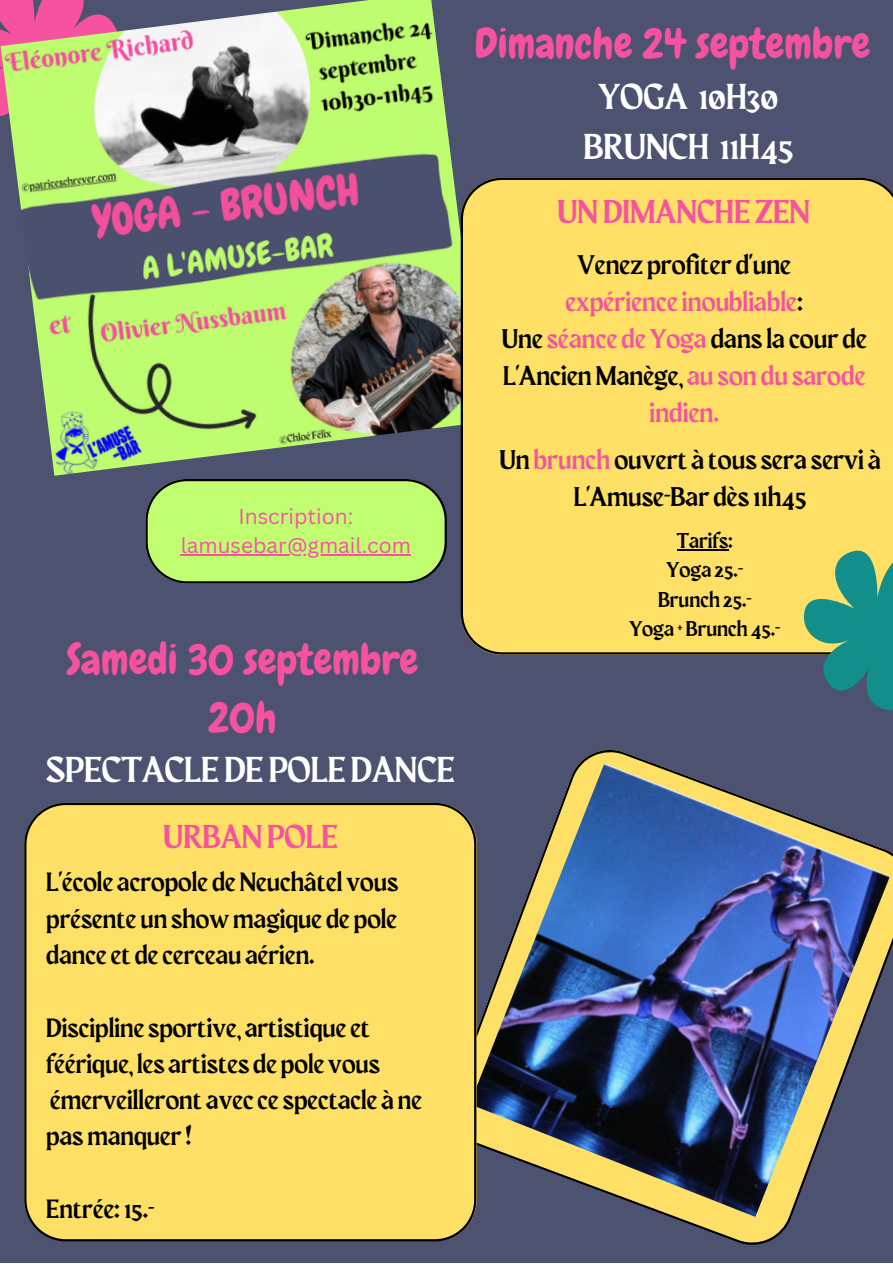
<style>
.page{position:relative;width:893px;height:1264px;background:#fff}
.page>*{position:absolute;margin:0;border:0;box-sizing:border-box;transform-origin:0 0}
.t1{font:42px "Chewy";color:#f652a0}
.t2{font:36px "Maragsa Display";color:#fff}
.t3{font:33px "Maragsa Display";color:#f652a0}
.t4{font:27px/37px "Maragsa Display";color:#f652a0;text-align:center}
.t5{font:27px/37px "Maragsa Display";color:#000;text-align:center}
.t6{font:26.4px/36.3px "Maragsa Display";color:#000;text-align:justify}
.t7{font:21.3px "Maragsa Display";color:#000}
.t8{font:21px/29.2px "Canva Sans";color:#f652a0;text-align:center}
.s1{color:#000}
.s2{color:#f652a0}
</style>
<div class="page">
<div style="left:0;top:0;width:892px;height:1262px;background:#4c5270"></div>
<img style="left:1px;top:0;width:459px;height:476px">
<svg style="left:460px;top:178px;width:432px;height:476px;background:#ecd262"></svg>
<svg style="left:580px;top:750px;width:312px;height:495px"></svg>
<img style="left:476px;top:763px;width:413px;height:453px">
<div style="left:24px;top:802px;width:452px;height:439px;background:#fde065"></div>
<hr style="left:676px;top:549px;width:52px;height:1px;background:#000">
<svg style="left:145px;top:479px;width:302px;height:104px;background:#b1e76b"></svg>
<hr style="left:181px;top:554px;width:230px;height:1px;background:#f652a0">
<svg style="left:797px;top:539px;width:95px;height:171px"></svg>
<p class="t8" style="left:181px;top:501px;width:232px">Inscription: lamusebar@gmail.com</p>
<p class="t1" style="left:66px;top:633px;width:353px">Samedi 30 septembre</p>
<p class="t1" style="left:208px;top:691px;width:70px">20h</p>
<p class="t2" style="left:46px;top:754px;width:410px">SPECTACLE DE POLE DANCE</p>
<p class="t3" style="left:163px;top:822px;width:176px">URBANPOLE</p>
<p class="t6" style="left:46px;top:866px;width:353px">L'école acropole deNeuchâtel vous présente un showmagique de pole dance et de cerceau aérien.</p>
<p class="t6" style="left:46px;top:1011px;width:377px;text-align:left">Discipline sportive, artistique et féérique, les artistes de pole vous émerveilleront avec ce spectacle à ne pasmanquer !</p>
<p class="t6" style="left:46px;top:1192px;width:110px">Entrée: 15.-</p>
<p class="t1" style="left:474px;top:17px;width:397px">Dimanche 24 septembre</p>
<p class="t2" style="left:598px;top:81px;width:181px">YOGA 10H30</p>
<p class="t2" style="left:583px;top:130px;width:211px">BRUNCH 11H45</p>
<p class="t3" style="left:557px;top:197px;width:254px">UNDIMANCHE ZEN</p>
<p class="t5" style="left:577px;top:248px;width:215px">Venez profiter d'une</p>
<p class="t4" style="left:565px;top:285px;width:239px">expérience inoubliable<span class="s1">:</span></p>
<p class="t4" style="left:501px;top:322px;width:367px"><span class="s1">Une</span> séance deYoga <span class="s1">dans la cour de<br>L'AncienManège,</span> au son du sarode indien.</p>
<p class="t5" style="left:499px;top:443px;width:383px">Un <span class="s2">brunch</span> ouvert à tous sera servi à<br>L'Amuse-Bar dès 11h45</p>
<p class="t7" style="left:676px;top:531px;width:58px">Tarifs:</p>
<p class="t7" style="left:666px;top:561px;width:78px">Yoga 25.-</p>
<p class="t7" style="left:658px;top:590px;width:95px">Brunch 25.-</p>
<p class="t7" style="left:629px;top:619px;width:152px">Yoga + Brunch 45.-</p>
</div>
